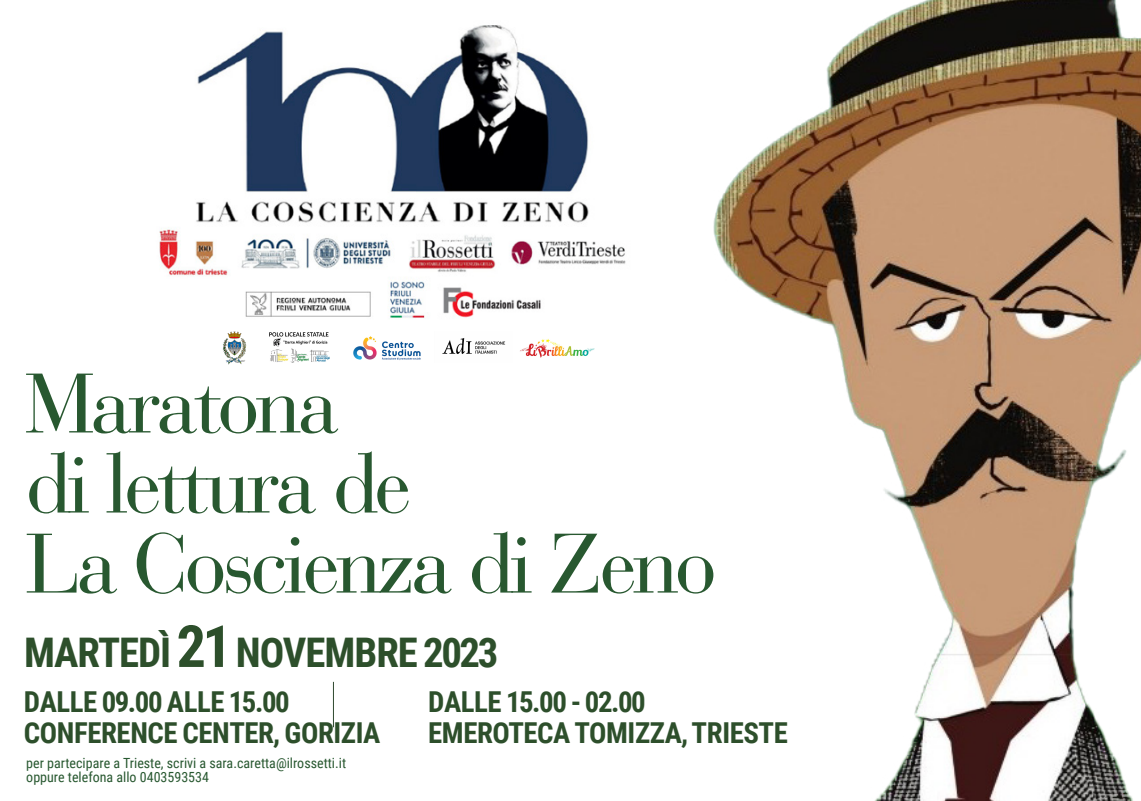
<style>
.page{position:relative;width:1141px;height:801px;background:#fff}
.page>*{position:absolute;margin:0;border:0;box-sizing:border-box;transform-origin:0 0}
.t1{font:83.6px "Bauer Bodoni Std";letter-spacing:-.05em;color:#285830}
.t2{font:700 40.8px "Roboto Condensed";letter-spacing:-.025em;color:#2d4f2b}
.t3{font:700 28.8px "Roboto Condensed";letter-spacing:-.015em;color:#2d4f2b}
.t4{font:700 28.8px "Roboto Condensed";letter-spacing:-.035em;color:#2d4f2b}
.t5{font:14px "Roboto Condensed";color:#285830}
.s1{font-size:58.2px}
</style>
<div class="page">
<img style="left:159px;top:25px;width:467px;height:293px">
<img style="left:713px;top:0;width:428px;height:801px">
<hr style="left:333px;top:681px;width:1px;height:46px;background:#2f492e">
<img style="left:270px;top:333px;width:60px;height:29px">
<img style="left:223px;top:331px;width:24px;height:34px">
<img style="left:442px;top:338px;width:64px;height:16px">
<img style="left:520px;top:339px;width:75px;height:19px">
<img style="left:353px;top:336px;width:68px;height:24px">
<p class="t1" style="left:25px;top:354px;width:316px">Maratona</p>
<p class="t1" style="left:25px;top:434px;width:388px">di lettura de</p>
<p class="t1" style="left:25px;top:514px;width:693px">La Coscienza di Zeno</p>
<p class="t2" style="left:24px;top:623px;width:476px">MARTEDÌ <span class="s1">21</span>NOVEMBRE 2023</p>
<p class="t3" style="left:24px;top:681px;width:267px">DALLE 09.00 ALLE 15.00</p>
<p class="t3" style="left:24px;top:712px;width:358px">CONFERENCE CENTER, GORIZIA</p>
<p class="t4" style="left:428px;top:681px;width:219px">DALLE 15.00 - 02.00</p>
<p class="t3" style="left:428px;top:712px;width:361px">EMEROTECA TOMIZZA, TRIESTE</p>
<p class="t5" style="left:26px;top:753px;width:321px">per partecipare a Trieste, scrivi a sara.caretta@ilrossetti.it</p>
<p class="t5" style="left:26px;top:767px;width:184px">oppure telefona allo 0403593534</p>
</div>
